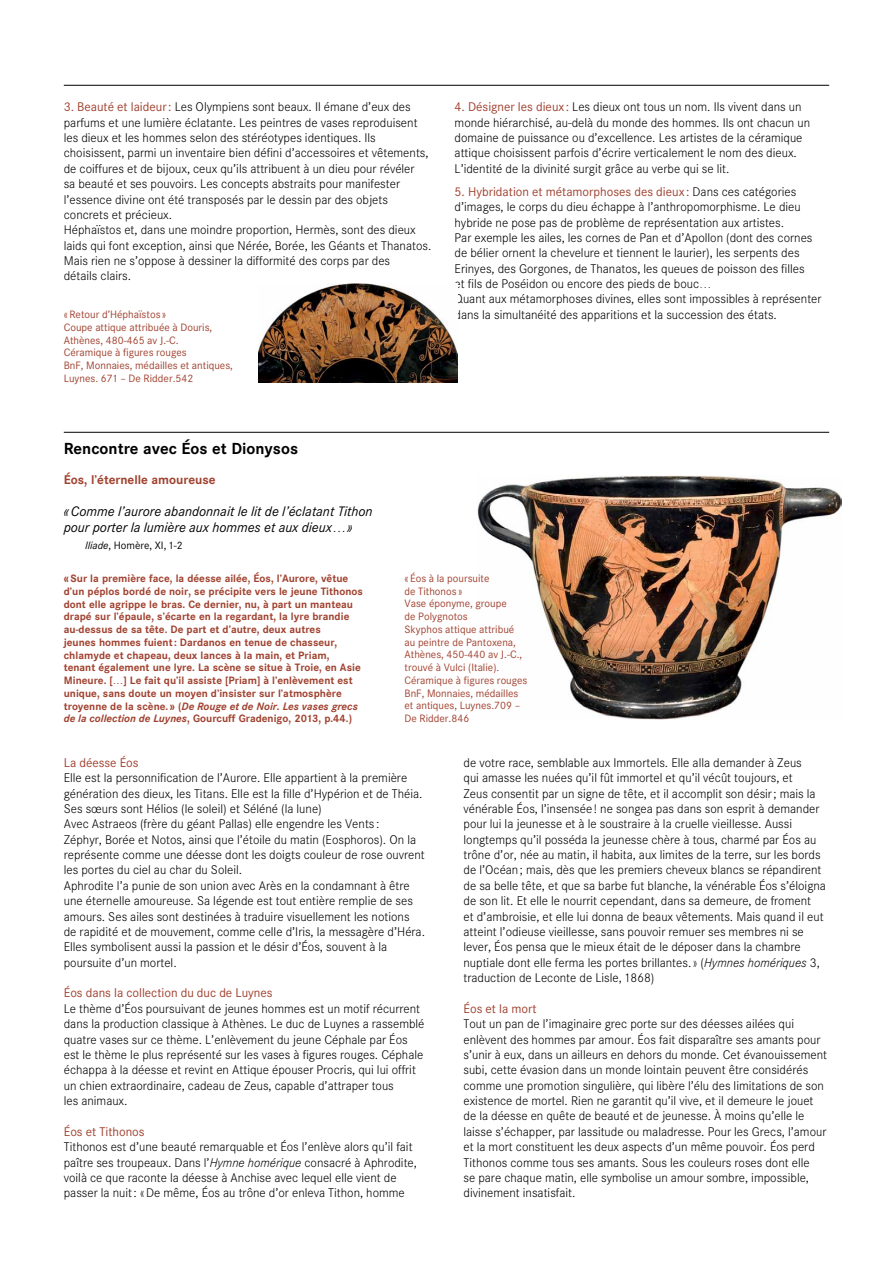
<style>
.page{position:relative;width:893px;height:1263px;background:#fff}
.page>*{position:absolute;margin:0;border:0;box-sizing:border-box;transform-origin:0 0}
.t1{font:700 15.75px "Corporate SBQ3";color:#000}
.t2{font:italic 13.5px/16.5px "Corporate SBQ3";color:#000}
.t3{font:300 12.3px/15.3px "Corporate SBQ3";color:#000}
.t4{font:12.3px "Corporate SBQ3";color:#a0412f}
.t5{font:700 12.3px "Corporate SBQ3";color:#a0412f}
.t6{font:700 10.5px/12.8px "Corporate SBQ3";color:#a0412f}
.t7{font:10.5px/12.8px "Corporate SBQ3";color:#a0412f}
.t8{font:10.5px "Corporate SBQ3";color:#000}
.s1{font-weight:400;color:#a0412f}
.s2{font-style:italic}
</style>
<div class="page">
<hr style="left:64px;top:85px;width:765px;height:1px;background:#000">
<hr style="left:64px;top:432px;width:765px;height:1px;background:#000">
<img style="left:258px;top:284px;width:200px;height:98px">
<img style="left:478px;top:475px;width:364px;height:244px">
<p class="t3" style="left:64px;top:100px;width:369px"><span class="s1">3. Beauté et laideur:</span> Les Olympiens sont beaux. Il émane d’eux des parfums et une lumière éclatante. Les peintres de vases reproduisent les dieux et les hommes selon des stéréotypes identiques. Ils choisissent, parmi un inventaire bien défini d’accessoires et vêtements, de coiffures et de bijoux, ceux qu’ils attribuent à un dieu pour révéler<br>sa beauté et ses pouvoirs. Les concepts abstraits pour manifester l’essence divine ont été transposés par le dessin par des objets concrets et précieux.<br>Héphaïstos et, dans une moindre proportion, Hermès, sont des dieux laids qui font exception, ainsi que Nérée, Borée, les Géants et Thanatos.<br>Mais rien ne s’oppose à dessiner la difformité des corps par des<br>détails clairs.</p>
<p class="t3" style="left:455px;top:99px;width:357px"><span class="s1">4. Désigner les dieux :</span> Les dieux ont tous un nom. Ils vivent dans un monde hiérarchisé, au-delà du monde des hommes. Ils ont chacun un domaine de puissance ou d’excellence. Les artistes de la céramique attique choisissent parfois d’écrire verticalement le nom des dieux.<br>L’identité de la divinité surgit grâce au verbe qui se lit.</p>
<p class="t3" style="left:455px;top:184px;width:368px"><span class="s1">5. Hybridation et métamorphoses des dieux :</span> Dans ces catégories d’images, le corps du dieu échappe à l’anthropomorphisme. Le dieu hybride ne pose pas de problème de représentation aux artistes.<br>Par exemple les ailes, les cornes de Pan et d’Apollon (dont des cornes de bélier ornent la chevelure et tiennent le laurier), les serpents des Erinyes, des Gorgones, de Thanatos, les queues de poisson des filles<br>et fils de Poséidon ou encore des pieds de bouc…<br>Quant aux métamorphoses divines, elles sont impossibles à représenter dans la simultanéité des apparitions et la succession des états.</p>
<p class="t7" style="left:64px;top:308px;width:171px">«Retour d’Héphaïstos »<br>Coupe attique attribuée à Douris,<br>Athènes, 480-465 av J.-C.<br>Céramique à figures rouges<br>BnF, Monnaies, médailles et antiques,<br>Luynes. 671 – De Ridder.542</p>
<p class="t1" style="left:64px;top:439px;width:236px">Rencontre avec Éos et Dionysos</p>
<p class="t5" style="left:64px;top:472px;width:153px">Éos, l’éternelle amoureuse</p>
<p class="t2" style="left:64px;top:503px;width:310px">«Comme l’aurore abandonnait le lit de l’éclatant Tithon pour porter la lumière aux hommes et aux dieux…»</p>
<p class="t8" style="left:85px;top:540px;width:99px"><span class="s2">Iliade</span>, Homère, XI, 1-2</p>
<p class="t6" style="left:64px;top:572px;width:301px">«Sur la première face, la déesse ailée, Éos, l’Aurore, vêtue d’un péplos bordé de noir, se précipite vers le jeune Tithonos dont elle agrippe le bras. Ce dernier, nu, à part un manteau drapé sur l’épaule, s’écarte en la regardant, la lyre brandie au-dessus de sa tête. De part et d’autre, deux autres<br>jeunes hommes fuient: Dardanos en tenue de chasseur, chlamyde et chapeau, deux lances à la main, et Priam, tenant également une lyre. La scène se situe à Troie, en Asie Mineure. […] Le fait qu’il assiste [Priam] à l’enlèvement est unique, sans doute un moyen d’insister sur l’atmosphère troyenne de la scène.» (<span class="s2">De Rouge et de Noir. Les vases grecs de la collection de Luynes</span>, Gourcuff Gradenigo, 2013, p.44.)</p>
<p class="t7" style="left:405px;top:572px;width:124px">«Éos à la poursuite<br>de Tithonos »<br>Vase éponyme, groupe<br>de Polygnotos<br>Skyphos attique attribué au peintre de Pantoxena,<br>Athènes, 450-440 av J.-C., trouvé à Vulci (Italie).<br>Céramique à figures rouges<br>BnF, Monnaies, médailles et antiques, Luynes.709 –<br>De Ridder.846</p>
<p class="t4" style="left:64px;top:755px;width:76px">La déesse Éos</p>
<p class="t3" style="left:64px;top:770px;width:363px">Elle est la personnification de l’Aurore. Elle appartient à la première génération des dieux, les Titans. Elle est la fille d’Hypérion et de Théia.<br>Ses sœurs sont Hélios (le soleil) et Séléné (la lune)<br>Avec Astraeos (frère du géant Pallas) elle engendre les Vents :<br>Zéphyr, Borée et Notos, ainsi que l’étoile du matin (Eosphoros). On la représente comme une déesse dont les doigts couleur de rose ouvrent les portes du ciel au char du Soleil.<br>Aphrodite l’a punie de son union avec Arès en la condamnant à être une éternelle amoureuse. Sa légende est tout entière remplie de ses amours. Ses ailes sont destinées à traduire visuellement les notions de rapidité et de mouvement, comme celle d’Iris, la messagère d’Héra.<br>Elles symbolisent aussi la passion et le désir d’Éos, souvent à la poursuite d’un mortel.</p>
<p class="t4" style="left:64px;top:986px;width:210px">Éos dans la collection du duc de Luynes</p>
<p class="t3" style="left:64px;top:1001px;width:362px">Le thème d’Éos poursuivant de jeunes hommes est un motif récurrent dans la production classique à Athènes. Le duc de Luynes a rassemblé quatre vases sur ce thème. L’enlèvement du jeune Céphale par Éos est le thème le plus représenté sur les vases à figures rouges. Céphale échappa à la déesse et revint en Attique épouser Procris, qui lui offrit un chien extraordinaire, cadeau de Zeus, capable d’attraper tous<br>les animaux.</p>
<p class="t4" style="left:64px;top:1124px;width:82px">Éos et Tithonos</p>
<p class="t3" style="left:64px;top:1139px;width:355px">Tithonos est d’une beauté remarquable et Éos l’enlève alors qu’il fait paître ses troupeaux. Dans l’<span class="s2">Hymne homérique</span> consacré à Aphrodite, voilà ce que raconte la déesse à Anchise avec lequel elle vient de passer la nuit: «De même, Éos au trône d’or enleva Tithon, homme</p>
<p class="t3" style="left:463px;top:755px;width:364px">de votre race, semblable aux Immortels. Elle alla demander à Zeus<br>qui amasse les nuées qu’il fût immortel et qu’il vécût toujours, et<br>Zeus consentit par un signe de tête, et il accomplit son désir; mais la vénérable Éos, l’insensée! ne songea pas dans son esprit à demander pour lui la jeunesse et à le soustraire à la cruelle vieillesse. Aussi longtemps qu’il posséda la jeunesse chère à tous, charmé par Éos au trône d’or, née au matin, il habita, aux limites de la terre, sur les bords de l’Océan; mais, dès que les premiers cheveux blancs se répandirent de sa belle tête, et que sa barbe fut blanche, la vénérable Éos s’éloigna de son lit. Et elle le nourrit cependant, dans sa demeure, de froment<br>et d’ambroisie, et elle lui donna de beaux vêtements. Mais quand il eut atteint l’odieuse vieillesse, sans pouvoir remuer ses membres ni se lever, Éos pensa que le mieux était de le déposer dans la chambre nuptiale dont elle ferma les portes brillantes.» (<span class="s2">Hymnes homériques</span> 3, traduction de Leconte de Lisle, 1868)</p>
<p class="t4" style="left:463px;top:1001px;width:75px">Éos et la mort</p>
<p class="t3" style="left:463px;top:1016px;width:365px">Tout un pan de l’imaginaire grec porte sur des déesses ailées qui enlèvent des hommes par amour. Éos fait disparaître ses amants pour s’unir à eux, dans un ailleurs en dehors du monde. Cet évanouissement subi, cette évasion dans un monde lointain peuvent être considérés comme une promotion singulière, qui libère l’élu des limitations de son existence de mortel. Rien ne garantit qu’il vive, et il demeure le jouet de la déesse en quête de beauté et de jeunesse. À moins qu’elle le laisse s’échapper, par lassitude ou maladresse. Pour les Grecs, l’amour et la mort constituent les deux aspects d’un même pouvoir. Éos perd Tithonos comme tous ses amants. Sous les couleurs roses dont elle<br>se pare chaque matin, elle symbolise un amour sombre, impossible, divinement insatisfait.</p>
</div>
